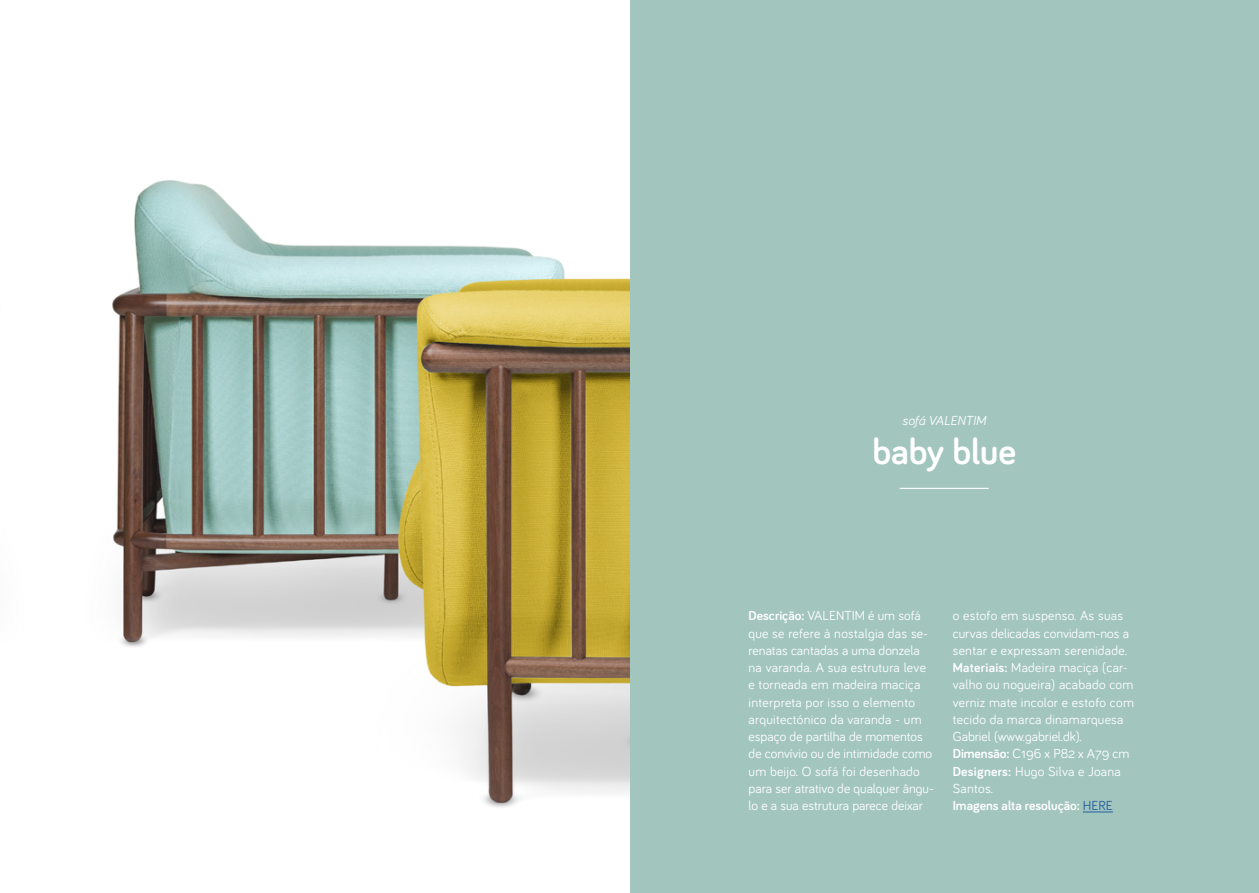
<style>
.page{position:relative;width:1259px;height:893px;background:#fff}
.page>*{position:absolute;margin:0;border:0;box-sizing:border-box;transform-origin:0 0}
.t1{font:700 37.5px "Bariol";color:#fff}
.t2{font:13.5px/17.2px "Bariol";color:#fff}
.t3{font:13.5px/17.2px "Bariol";letter-spacing:.02em;color:#fff}
.t4{font:italic 13.5px "Bariol";color:#fff}
.s1{font-weight:700}
.s2{color:#215e9e}
</style>
<div class="page">
<div style="left:629px;top:0;width:630px;height:893px;background:#a2c5be"></div>
<img style="left:112px;top:180px;width:517px;height:627px">
<hr style="left:899px;top:488px;width:89px;height:1px;background:#fff">
<hr style="left:1083px;top:812px;width:30px;height:1px;background:#215e9e">
<p class="t4" style="left:902px;top:411px;width:85px">sofá VALENTIM</p>
<h1 class="t1" style="left:872px;top:425px;width:145px">baby blue</h1>
<p class="t2" style="left:748px;top:607px;width:187px"><span class="s1">Descrição:</span> VALENTIM é um sofá que se refere à nostalgia das se&shy;renatas cantadas a uma donzela na varanda. A sua estrutura leve e torneada em madeira maciça interpreta por isso o elemento arquitectónico da varanda - um espaço de partilha de momentos de convívio ou de intimidade como um beijo. O sofá foi desenhado para ser atrativo de qualquer ângu&shy;lo e a sua estrutura parece deixar</p>
<p class="t3" style="left:952px;top:607px;width:183px">o estofo em suspenso. As suas curvas delicadas convidam-nos a sentar e expressam serenidade.<br><span class="s1">Materiais:</span> Madeira maciça (car&shy;valho ou nogueira) acabado com verniz mate incolor e estofo com tecido da marca dinamarquesa<br>Gabriel (www.gabriel.dk).<br><span class="s1">Dimensão:</span> C196 x P82 x A79 cm<br><span class="s1">Designers:</span> Hugo Silva e Joana<br>Santos.<br><span class="s1">Imagens alta resolução:</span> <span class="s2">HERE</span></p>
</div>
